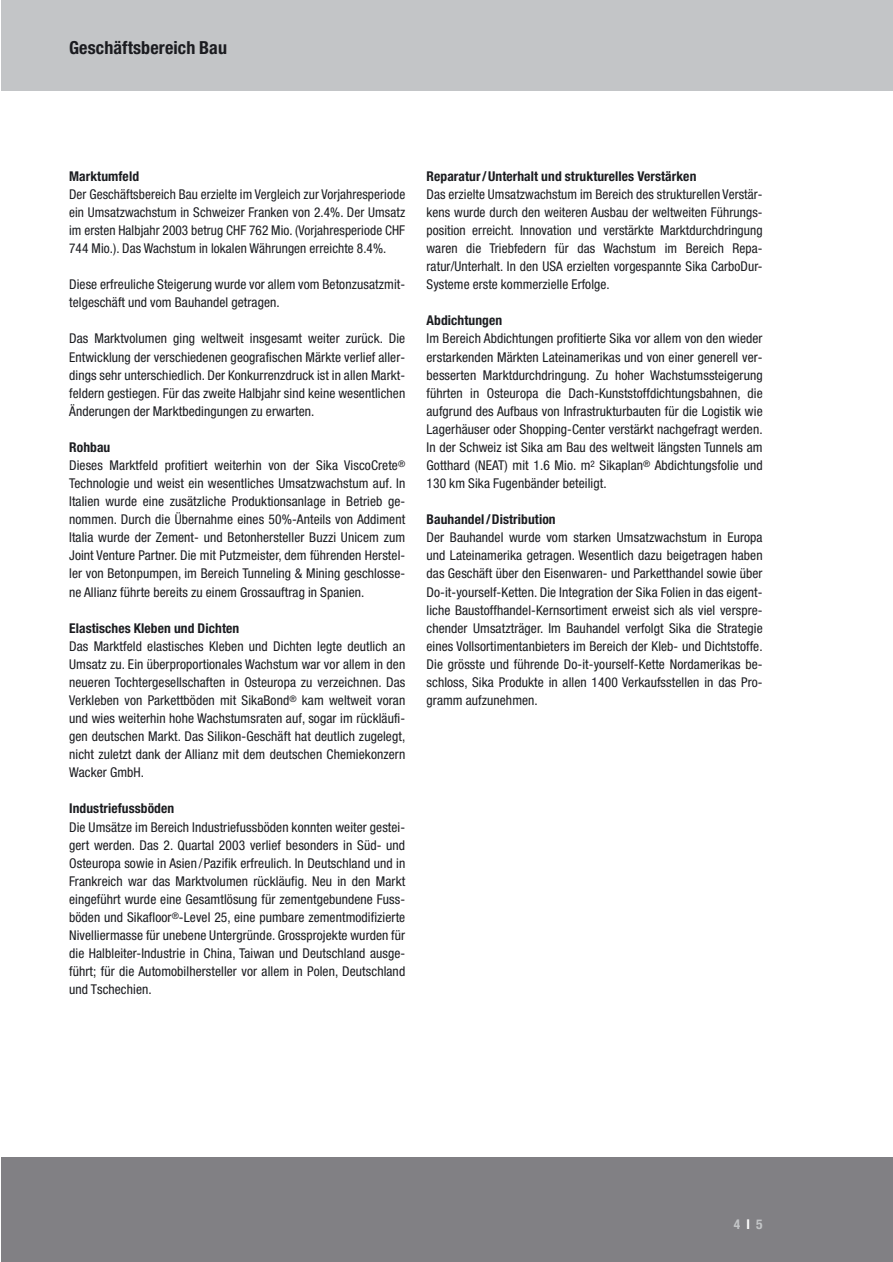
<style>
.page{position:relative;width:893px;height:1262px;background:#fff}
.page>*{position:absolute;margin:0;border:0;box-sizing:border-box;transform-origin:0 0}
.t1{font:700 condensed 18px "Helvetica Neue";letter-spacing:.005em;color:#1b1c20}
.t2{font:condensed 13.5px/18px "Helvetica Neue";letter-spacing:.005em;color:#1b1c20;text-align:justify}
.t3{font:700 condensed 13.5px "Helvetica Neue";letter-spacing:.005em;color:#1b1c20}
.t4{font:700 condensed 13.5px "Helvetica Neue";color:#c3c5c7}
.s1{font-weight:700}
.s2{color:#fff}
</style>
<div class="page">
<div style="left:1px;top:1157px;width:891px;height:104px;background:#818084"></div>
<div style="left:1px;top:0;width:891px;height:90px;background:#c3c5c7"></div>
<h1 class="t1" style="left:69px;top:42px;width:159px">Geschäftsbereich Bau</h1>
<p class="t3" style="left:69px;top:171px;width:71px">Marktumfeld</p>
<p class="t2" style="left:69px;top:186px;width:337px">Der Geschäftsbereich Bau erzielte im Vergleich zur Vorjahresperiode ein Umsatzwachstum in Schweizer Franken von 2.4%. Der Umsatz im ersten Halbjahr 2003 betrug CHF 762 Mio. (Vorjahresperiode CHF 744 Mio.). Das Wachstum in lokalen Währungen erreichte 8.4%.</p>
<p class="t2" style="left:69px;top:276px;width:337px">Diese erfreuliche Steigerung wurde vor allem vom Betonzusatzmit&shy;telgeschäft und vom Bauhandel getragen.</p>
<p class="t2" style="left:69px;top:331px;width:337px">Das Marktvolumen ging weltweit insgesamt weiter zurück. Die Entwicklung der verschiedenen geografischen Märkte verlief aller&shy;dings sehr unterschiedlich. Der Konkurrenzdruck ist in allen Markt&shy;feldern gestiegen. Für das zweite Halbjahr sind keine wesentlichen Änderungen der Marktbedingungen zu erwarten.</p>
<p class="t2" style="left:69px;top:439px;width:337px;text-align:left"><span class="s1">Rohbau<br></span>Dieses Marktfeld profitiert weiterhin von der Sika ViscoCrete<sup>® </sup>Technologie und weist ein wesentliches Umsatzwachstum auf. In Italien wurde eine zusätzliche Produktionsanlage in Betrieb ge&shy;nommen. Durch die Übernahme eines 50%-Anteils von Addiment Italia wurde der Zement- und Betonhersteller Buzzi Unicem zum Joint Venture Partner. Die mit Putzmeister, dem führenden Herstel&shy;ler von Betonpumpen, im Bereich Tunneling &amp; Mining geschlosse&shy;ne Allianz führte bereits zu einem Grossauftrag in Spanien.</p>
<p class="t3" style="left:69px;top:623px;width:171px">Elastisches Kleben und Dichten</p>
<p class="t2" style="left:69px;top:638px;width:337px">Das Marktfeld elastisches Kleben und Dichten legte deutlich an Umsatz zu. Ein überproportionales Wachstum war vor allem in den neueren Tochtergesellschaften in Osteuropa zu verzeichnen. Das Verkleben von Parkettböden mit SikaBond<sup>®</sup> kam weltweit voran und wies weiterhin hohe Wachstumsraten auf, sogar im rückläufi&shy;gen deutschen Markt. Das Silikon-Geschäft hat deutlich zugelegt, nicht zuletzt dank der Allianz mit dem deutschen Chemiekonzern Wacker GmbH.</p>
<p class="t3" style="left:69px;top:804px;width:107px">Industriefussböden</p>
<p class="t2" style="left:69px;top:819px;width:337px">Die Umsätze im Bereich Industriefussböden konnten weiter gestei&shy;gert werden. Das 2. Quartal 2003 verlief besonders in Süd- und Osteuropa sowie in Asien /Pazifik erfreulich. In Deutschland und in Frankreich war das Marktvolumen rückläufig. Neu in den Markt eingeführt wurde eine Gesamtlösung für zementgebundene Fuss&shy;böden und Sikafloor<sup>®</sup>-Level 25, eine pumbare zementmodifizierte Nivelliermasse für unebene Untergründe. Grossprojekte wurden für die Halbleiter-Industrie in China, Taiwan und Deutschland ausge&shy;führt; für die Automobilhersteller vor allem in Polen, Deutschland und Tschechien.</p>
<p class="t3" style="left:426px;top:171px;width:271px">Reparatur /Unterhalt und strukturelles Verstärken</p>
<p class="t2" style="left:426px;top:186px;width:337px">Das erzielte Umsatzwachstum im Bereich des strukturellen Verstär&shy;kens wurde durch den weiteren Ausbau der weltweiten Führungs&shy;position erreicht. Innovation und verstärkte Marktdurchdringung waren die Triebfedern für das Wachstum im Bereich Repa&shy;ratur/Unterhalt. In den USA erzielten vorgespannte Sika CarboDur-Systeme erste kommerzielle Erfolge.</p>
<p class="t3" style="left:426px;top:316px;width:77px">Abdichtungen</p>
<p class="t2" style="left:426px;top:331px;width:337px">Im Bereich Abdichtungen profitierte Sika vor allem von den wieder erstarkenden Märkten Lateinamerikas und von einer generell ver&shy;besserten Marktdurchdringung. Zu hoher Wachstumssteigerung führten in Osteuropa die Dach-Kunststoffdichtungsbahnen, die aufgrund des Aufbaus von Infrastrukturbauten für die Logistik wie Lagerhäuser oder Shopping-Center verstärkt nachgefragt werden.<br>In der Schweiz ist Sika am Bau des weltweit längsten Tunnels am Gotthard (NEAT) mit 1.6 Mio. m<sup>2</sup> Sikaplan<sup>®</sup> Abdichtungsfolie und 130 km Sika Fugenbänder beteiligt.</p>
<p class="t3" style="left:426px;top:514px;width:131px">Bauhandel /Distribution</p>
<p class="t2" style="left:426px;top:529px;width:337px">Der Bauhandel wurde vom starken Umsatzwachstum in Europa und Lateinamerika getragen. Wesentlich dazu beigetragen haben das Geschäft über den Eisenwaren- und Parketthandel sowie über Do-it-yourself-Ketten. Die Integration der Sika Folien in das eigent&shy;liche Baustoffhandel-Kernsortiment erweist sich als viel verspre&shy;chender Umsatzträger. Im Bauhandel verfolgt Sika die Strategie eines Vollsortimentanbieters im Bereich der Kleb- und Dichtstoffe.<br>Die grösste und führende Do-it-yourself-Kette Nordamerikas be&shy;schloss, Sika Produkte in allen 1400 Verkaufsstellen in das Pro&shy;gramm aufzunehmen.</p>
<p class="t4" style="left:734px;top:1219px;width:30px">4 <span class="s2">I</span> 5</p>
</div>
